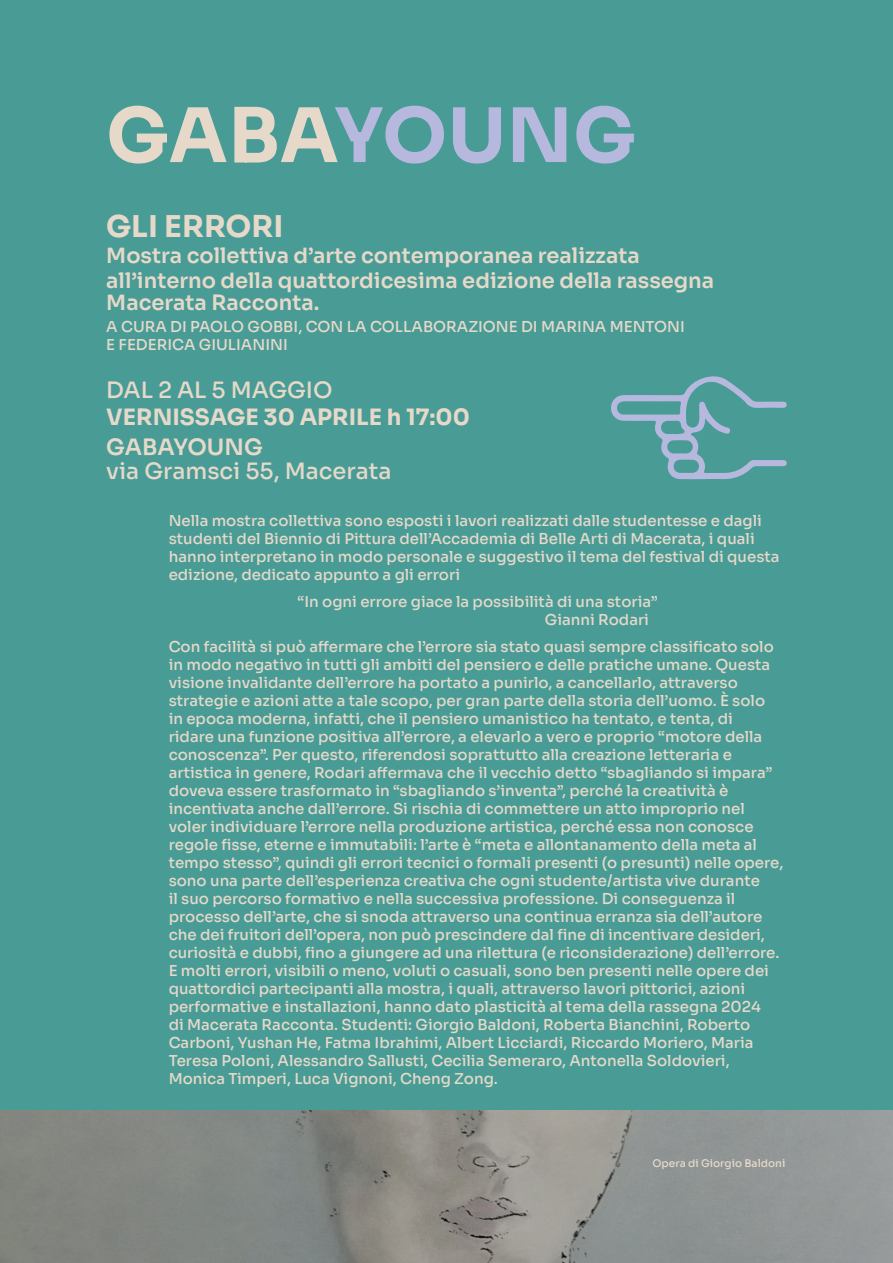
<style>
.page{position:relative;width:893px;height:1263px;background:#fff}
.page>*{position:absolute;margin:0;border:0;box-sizing:border-box;transform-origin:0 0}
.t1{font:75px "Sora";letter-spacing:.005em;color:#b6b8de}
.t2{font:30px "Sora";color:#e6d9ca}
.t3{font:500 22.5px "Sora";color:#e6d9ca}
.t4{font:22.5px "Sora";color:#e6d9ca}
.t5{font:21px/25.2px "Sora";color:#e6d9ca}
.t6{font:500 15px/18px "Sora";color:#e6d9ca}
.t7{font:500 10.5px "Sora";color:#e6d9ca}
.s1{color:#e6d9ca}
</style>
<div class="page">
<img style="left:0;top:1110px;width:893px;height:153px">
<div style="left:0;top:0;width:893px;height:1110px;background:#499c95"></div>
<svg style="left:611px;top:376px;width:176px;height:103px"></svg>
<p class="t1" style="left:106px;top:74px;width:531px"><span class="s1">GABA</span>YOUNG</p>
<p class="t2" style="left:106px;top:202px;width:179px">GLI ERRORI</p>
<p class="t5" style="left:106px;top:241px;width:609px">Mostra collettiva d’arte contemporanea realizzata all’interno della quattordicesima edizione della rassegna</p>
<p class="t5" style="left:106px;top:288px;width:215px">Macerata Racconta.</p>
<p class="t6" style="left:106px;top:316px;width:580px">A CURA DI PAOLO GOBBI, CON LA COLLABORAZIONE DI MARINA MENTONI</p>
<p class="t6" style="left:106px;top:335px;width:183px">E FEDERICA GIULIANINI</p>
<p class="t3" style="left:106px;top:372px;width:228px">DAL 2 AL 5 MAGGIO</p>
<p class="t4" style="left:106px;top:399px;width:365px">VERNISSAGE 30 APRILE h 17:00</p>
<p class="t4" style="left:106px;top:429px;width:158px">GABAYOUNG</p>
<p class="t3" style="left:106px;top:453px;width:287px">via Gramsci 55, Macerata</p>
<p class="t6" style="left:169px;top:511px;width:612px">Nella mostra collettiva sono esposti i lavori realizzati dalle studentesse e dagli studenti del Biennio di Pittura dell’Accademia di Belle Arti di Macerata, i quali hanno interpretano in modo personale e suggestivo il tema del festival di questa edizione, dedicato appunto a gli errori</p>
<p class="t6" style="left:298px;top:592px;width:362px">“In ogni errore giace la possibilità di una storia”</p>
<p class="t6" style="left:545px;top:610px;width:106px">Gianni Rodari</p>
<p class="t6" style="left:169px;top:637px;width:616px">Con facilità si può affermare che l’errore sia stato quasi sempre classificato solo in modo negativo in tutti gli ambiti del pensiero e delle pratiche umane. Questa visione invalidante dell’errore ha portato a punirlo, a cancellarlo, attraverso strategie e azioni atte a tale scopo, per gran parte della storia dell’uomo. È solo<br>in epoca moderna, infatti, che il pensiero umanistico ha tentato, e tenta, di<br>ridare una funzione positiva all’errore, a elevarlo a vero e proprio “motore della conoscenza”. Per questo, riferendosi soprattutto alla creazione letteraria e artistica in genere, Rodari affermava che il vecchio detto “sbagliando si impara” doveva essere trasformato in “sbagliando s’inventa”, perché la creatività è incentivata anche dall’errore. Si rischia di commettere un atto improprio nel voler individuare l’errore nella produzione artistica, perché essa non conosce regole fisse, eterne e immutabili: l’arte è “meta e allontanamento della meta al tempo stesso”, quindi gli errori tecnici o formali presenti (o presunti) nelle opere, sono una parte dell’esperienza creativa che ogni studente/artista vive durante<br>il suo percorso formativo e nella successiva professione. Di conseguenza il processo dell’arte, che si snoda attraverso una continua erranza sia dell’autore che dei fruitori dell’opera, non può prescindere dal fine di incentivare desideri, curiosità e dubbi, fino a giungere ad una rilettura (e riconsiderazione) dell’errore.<br>E molti errori, visibili o meno, voluti o casuali, sono ben presenti nelle opere dei quattordici partecipanti alla mostra, i quali, attraverso lavori pittorici, azioni performative e installazioni, hanno dato plasticità al tema della rassegna 2024<br>di Macerata Racconta. Studenti: Giorgio Baldoni, Roberta Bianchini, Roberto Carboni, Yushan He, Fatma Ibrahimi, Albert Licciardi, Riccardo Moriero, Maria Teresa Poloni, Alessandro Sallusti, Cecilia Semeraro, Antonella Soldovieri, Monica Timperi, Luca Vignoni, Cheng Zong.</p>
<p class="t7" style="left:652px;top:1154px;width:134px">Opera di Giorgio Baldoni</p>
</div>
